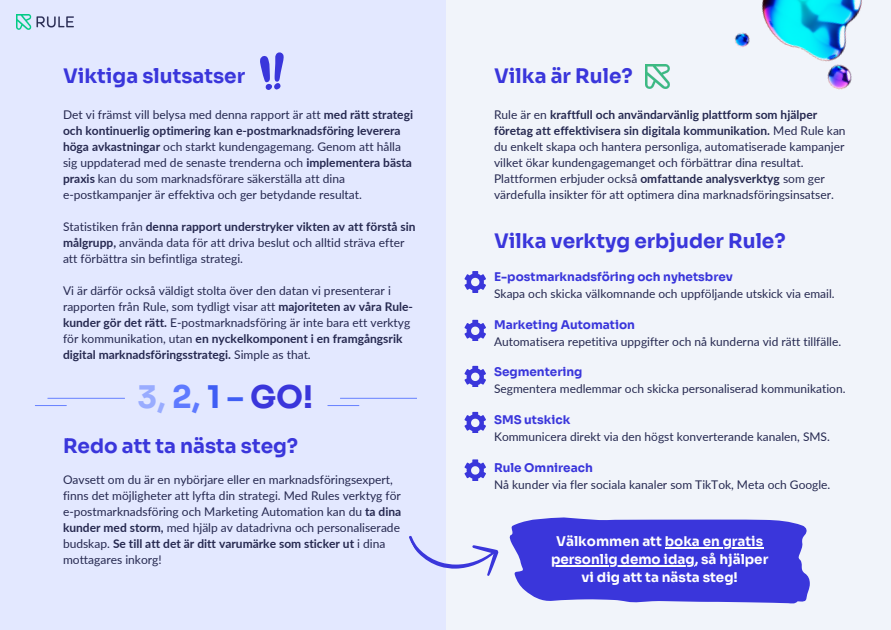
<style>
.page{position:relative;width:891px;height:630px;background:#f1f4fa}
.page>*{position:absolute;margin:0;border:0;box-sizing:border-box;transform-origin:0 0}
.t1{font:700 31.2px "Sora";color:#3a36db}
.t2{font:700 20px "Sora";color:#3a36db}
.t3{font:700 13.6px/18px "Sora";color:#fff;text-align:center}
.t4{font:12px/16px "Lato";color:#262950}
.t5{font:700 12px "Sora";color:#3a36db}
.s1{font-weight:700}
.s2{color:#99acff}
.s3{color:#5e7aff}
.s4{color:#3f5ef4}
</style>
<div class="page">
<svg style="left:510px;top:517px;width:300px;height:87px;background:#4e4bde"></svg>
<div style="left:0;top:0;width:446px;height:630px;background:#e3e8ff"></div>
<img style="left:16px;top:15px;width:57px;height:15px">
<svg style="left:260px;top:52px;width:24px;height:38px"></svg>
<img style="left:646px;top:64px;width:24px;height:24px">
<svg style="left:409px;top:535px;width:90px;height:41px"></svg>
<svg style="left:464px;top:271px;width:21px;height:21px"></svg>
<svg style="left:47px;top:398px;width:77px;height:1px"></svg>
<svg style="left:35px;top:405px;width:32px;height:1px"></svg>
<svg style="left:340px;top:398px;width:77px;height:1px"></svg>
<svg style="left:327px;top:405px;width:32px;height:1px"></svg>
<svg style="left:464px;top:320px;width:21px;height:21px"></svg>
<svg style="left:464px;top:366px;width:21px;height:21px"></svg>
<svg style="left:464px;top:412px;width:21px;height:21px"></svg>
<svg style="left:464px;top:459px;width:21px;height:21px"></svg>
<hr style="left:665px;top:548px;width:98px;height:1px;background:#fff">
<hr style="left:551px;top:565px;width:144px;height:2px;background:#fff">
<img style="left:734px;top:0;width:128px;height:90px">
<p class="t2" style="left:63px;top:64px;width:184px">Viktiga slutsatser</p>
<p class="t4" style="left:63px;top:106px;width:352px">Det vi främst vill belysa med denna rapport är att <span class="s1">med rätt strategi och kontinuerlig optimering kan e-postmarknadsföring leverera höga avkastningar</span> och starkt kundengagemang. Genom att hålla sig uppdaterad med de senaste trenderna och <span class="s1">implementera bästa praxis</span> kan du som marknadsförare säkerställa att dina</p>
<p class="t4" style="left:63px;top:186px;width:300px">e-postkampanjer är effektiva och ger betydande resultat.</p>
<p class="t4" style="left:63px;top:218px;width:354px">Statistiken från <span class="s1">denna rapport understryker vikten av att förstå sin målgrupp,</span> använda data för att driva beslut och alltid sträva efter att förbättra sin befintliga strategi.</p>
<p class="t4" style="left:63px;top:282px;width:352px">Vi är därför också väldigt stolta över den datan vi presenterar i rapporten från Rule, som tydligt visar att <span class="s1">majoriteten av våra Rule&shy;kunder gör det rätt.</span> E-postmarknadsföring är inte bara ett verktyg för kommunikation, utan <span class="s1">en nyckelkomponent i en framgångsrik digital marknadsföringsstrategi.</span> Simple as that.</p>
<p class="t1" style="left:137px;top:378px;width:177px"><span class="s2">3,</span><span class="s3">2,</span><span class="s4">1–</span>GO!</p>
<p class="t2" style="left:63px;top:434px;width:237px">Redo att ta nästa steg?</p>
<h1 class="t4" style="left:63px;top:472px;width:339px">Oavsett om du är en nybörjare eller en marknadsföringsexpert, finns det möjligheter att lyfta din strategi. Med Rules verktyg för</h1>
<p class="t4" style="left:63px;top:504px;width:340px">e-postmarknadsföring och Marketing Automation kan du <span class="s1">ta dina kunder med storm,</span> med hjälp av datadrivna och personaliserade budskap. <span class="s1">Se till att det är ditt varumärke som sticker ut</span> i dina mottagares inkorg!</p>
<h2 class="t2" style="left:494px;top:64px;width:140px">Vilka är Rule?</h2>
<p class="t4" style="left:494px;top:106px;width:353px">Rule är en <span class="s1">kraftfull och användarvänlig plattform som hjälper företag att effektivisera sin digitala kommunikation.</span> Med Rule kan du enkelt skapa och hantera personliga, automatiserade kampanjer vilket ökar kundengagemanget och förbättrar dina resultat.<br>Plattformen erbjuder också <span class="s1">omfattande analysverktyg</span> som ger värdefulla insikter för att optimera dina marknadsföringsinsatser.</p>
<p class="t2" style="left:494px;top:228px;width:293px">Vilka verktyg erbjuder Rule?</p>
<p class="t5" style="left:494px;top:269px;width:240px">E-postmarknadsföring och nyhetsbrev</p>
<h2 class="t4" style="left:494px;top:285px;width:342px">Skapa och skicka välkomnande och uppföljande utskick via email.</h2>
<p class="t5" style="left:494px;top:317px;width:142px">Marketing Automation</p>
<p class="t4" style="left:494px;top:333px;width:349px">Automatisera repetitiva uppgifter och nå kunderna vid rätt tillfälle.</p>
<p class="t5" style="left:494px;top:365px;width:90px">Segmentering</p>
<p class="t4" style="left:494px;top:381px;width:353px">Segmentera medlemmar och skicka personaliserad kommunikation.</p>
<p class="t5" style="left:494px;top:413px;width:78px">SMS utskick</p>
<p class="t4" style="left:494px;top:429px;width:337px">Kommunicera direkt via den högst konverterande kanalen, SMS.</p>
<p class="t5" style="left:494px;top:461px;width:100px">Rule Omnireach</p>
<p class="t4" style="left:494px;top:476px;width:338px">Nå kunder via fler sociala kanaler som TikTok, Meta och Google.</p>
<h2 class="t3" style="left:556px;top:533px;width:209px">Välkommen att boka en gratis</h2>
<p class="t3" style="left:551px;top:551px;width:219px">personlig demo idag, så hjälper vi dig att ta nästa steg!</p>
</div>
